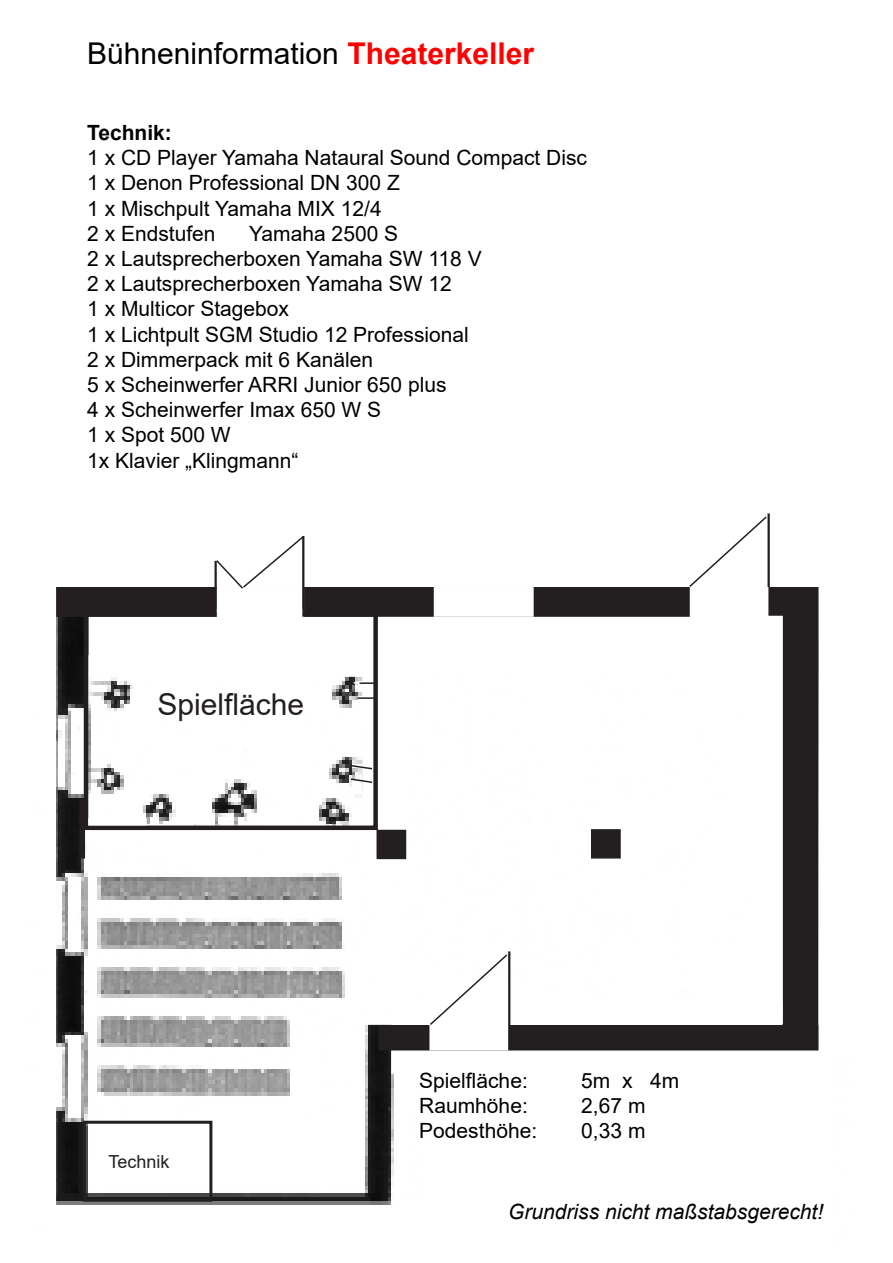
<style>
.page{position:relative;width:893px;height:1263px;background:#fff}
.page>*{position:absolute;margin:0;border:0;box-sizing:border-box;transform-origin:0 0}
.t1{font:30px "Arial";color:#000}
.t2{font:30px "Arial";color:#231f20}
.t3{font:21px/25.2px "Arial";color:#000}
.t4{font:italic 21px "Arial";color:#000}
.t5{font:700 21px "Arial";color:#000}
.t6{font:18px "Arial";color:#231f20}
.s1{font-weight:700;color:#f00}
</style>
<div class="page">
<img style="left:56px;top:617px;width:762px;height:588px">
<div style="left:88px;top:589px;width:696px;height:87px;background:#fff"></div>
<div style="left:685px;top:651px;width:99px;height:55px;background:#fff"></div>
<div style="left:56px;top:588px;width:764px;height:28px;background:#231f20"></div>
<div style="left:55px;top:587px;width:766px;height:30px;border:2px solid #231f20"></div>
<div style="left:782px;top:617px;width:36px;height:432px;background:#231f20"></div>
<div style="left:391px;top:1001px;width:391px;height:73px;background:#fff"></div>
<div style="left:379px;top:1026px;width:441px;height:24px;background:#231f20"></div>
<div style="left:378px;top:1025px;width:443px;height:25px;border:2px solid #231f20"></div>
<div style="left:85px;top:826px;width:111px;height:18px;background:#fff"></div>
<div style="left:193px;top:832px;width:172px;height:13px;background:#fff"></div>
<div style="left:362px;top:674px;width:37px;height:192px;background:#fff"></div>
<div style="left:360px;top:844px;width:8px;height:20px;background:#fff"></div>
<div style="left:585px;top:834px;width:44px;height:51px;background:#fff"></div>
<div style="left:377px;top:830px;width:28px;height:28px;background:#231f20"></div>
<div style="left:376px;top:830px;width:30px;height:29px;border:2px solid #231f20"></div>
<div style="left:83px;top:1121px;width:129px;height:81px;border:3px solid #231f20"></div>
<div style="left:429px;top:1025px;width:79px;height:25px;background:#fff"></div>
<div style="left:434px;top:587px;width:100px;height:30px;background:#fff;border:2px solid #fff"></div>
<div style="left:217px;top:587px;width:87px;height:30px;background:#fff"></div>
<div style="left:690px;top:576px;width:78px;height:50px;background:#fff"></div>
<svg style="left:688px;top:516px;width:80px;height:73px"></svg>
<hr style="left:767px;top:513px;width:3px;height:74px;background:#231f20">
<svg style="left:428px;top:953px;width:81px;height:73px"></svg>
<hr style="left:508px;top:951px;width:2px;height:74px;background:#231f20">
<hr style="left:302px;top:536px;width:2px;height:80px;background:#231f20">
<hr style="left:214px;top:561px;width:3px;height:27px;background:#231f20">
<svg style="left:215px;top:536px;width:91px;height:54px"></svg>
<svg style="left:358px;top:697px;width:15px;height:2px"></svg>
<svg style="left:354px;top:682px;width:19px;height:2px"></svg>
<svg style="left:348px;top:764px;width:24px;height:6px"></svg>
<svg style="left:349px;top:777px;width:23px;height:7px"></svg>
<div style="left:592px;top:830px;width:28px;height:28px;background:#231f20"></div>
<div style="left:591px;top:829px;width:30px;height:29px;border:2px solid #231f20"></div>
<div style="left:818px;top:581px;width:41px;height:476px;background:#fff;border:2px solid #fff"></div>
<div style="left:746px;top:616px;width:37px;height:408px;background:#fff;border:2px solid #fff"></div>
<div style="left:43px;top:581px;width:13px;height:645px;background:#fff"></div>
<div style="left:192px;top:828px;width:171px;height:13px;background:#fff;border:2px solid #fff"></div>
<svg style="left:86px;top:824px;width:108px;height:14px"></svg>
<div style="left:84px;top:612px;width:294px;height:218px;border:4px solid #231f20"></div>
<div style="left:217px;top:609px;width:85px;height:11px;background:#fff"></div>
<div style="left:357px;top:1015px;width:42px;height:10px;background:#fff"></div>
<div style="left:88px;top:818px;width:59px;height:7px;background:#fff"></div>
<div style="left:80px;top:799px;width:5px;height:59px;border:2px solid #231f20"></div>
<div style="left:426px;top:991px;width:19px;height:15px;background:#fff"></div>
<p class="t1" style="left:87px;top:33px;width:448px">Bühneninformation <span class="s1">Theaterkeller</span></p>
<p class="t5" style="left:87px;top:118px;width:86px">Technik:</p>
<p class="t3" style="left:87px;top:145px;width:501px">1 x CD Player Yamaha Nataural Sound Compact Disc</p>
<p class="t3" style="left:87px;top:170px;width:314px">1 x Denon Professional DN 300 Z</p>
<p class="t3" style="left:87px;top:195px;width:296px">1 x Mischpult Yamaha MIX 12/4</p>
<p class="t3" style="left:87px;top:221px;width:130px">2 x Endstufen</p>
<p class="t3" style="left:249px;top:221px;width:151px">Yamaha 2500 S</p>
<p class="t3" style="left:87px;top:246px;width:396px">2 x Lautsprecherboxen Yamaha SW 118 V</p>
<p class="t3" style="left:87px;top:271px;width:366px">2 x Lautsprecherboxen Yamaha SW 12</p>
<p class="t3" style="left:87px;top:296px;width:203px">1 x Multicor Stagebox</p>
<p class="t3" style="left:87px;top:321px;width:383px">1 x Lichtpult SGM Studio 12 Professional</p>
<p class="t3" style="left:87px;top:347px;width:361px">2 x Dimmerpack mit 6 Kanälen<br>5 x Scheinwerfer ARRI Junior 650 plus<br>4 x Scheinwerfer Imax 650 W S<br>1 x Spot 500 W</p>
<p class="t3" style="left:87px;top:447px;width:213px">1x Klavier „Klingmann“</p>
<p class="t2" style="left:157px;top:684px;width:148px">Spielfläche</p>
<p class="t6" style="left:108px;top:1149px;width:63px">Technik</p>
<p class="t3" style="left:419px;top:1068px;width:110px">Spielfläche:</p>
<p class="t3" style="left:581px;top:1068px;width:100px">5m x 4m</p>
<p class="t3" style="left:419px;top:1093px;width:110px">Raumhöhe:</p>
<p class="t3" style="left:581px;top:1093px;width:66px">2,67 m</p>
<p class="t3" style="left:419px;top:1118px;width:119px">Podesthöhe:</p>
<p class="t3" style="left:581px;top:1118px;width:66px">0,33 m</p>
<p class="t4" style="left:508px;top:1198px;width:317px">Grundriss nicht maßstabsgerecht!</p>
</div>
